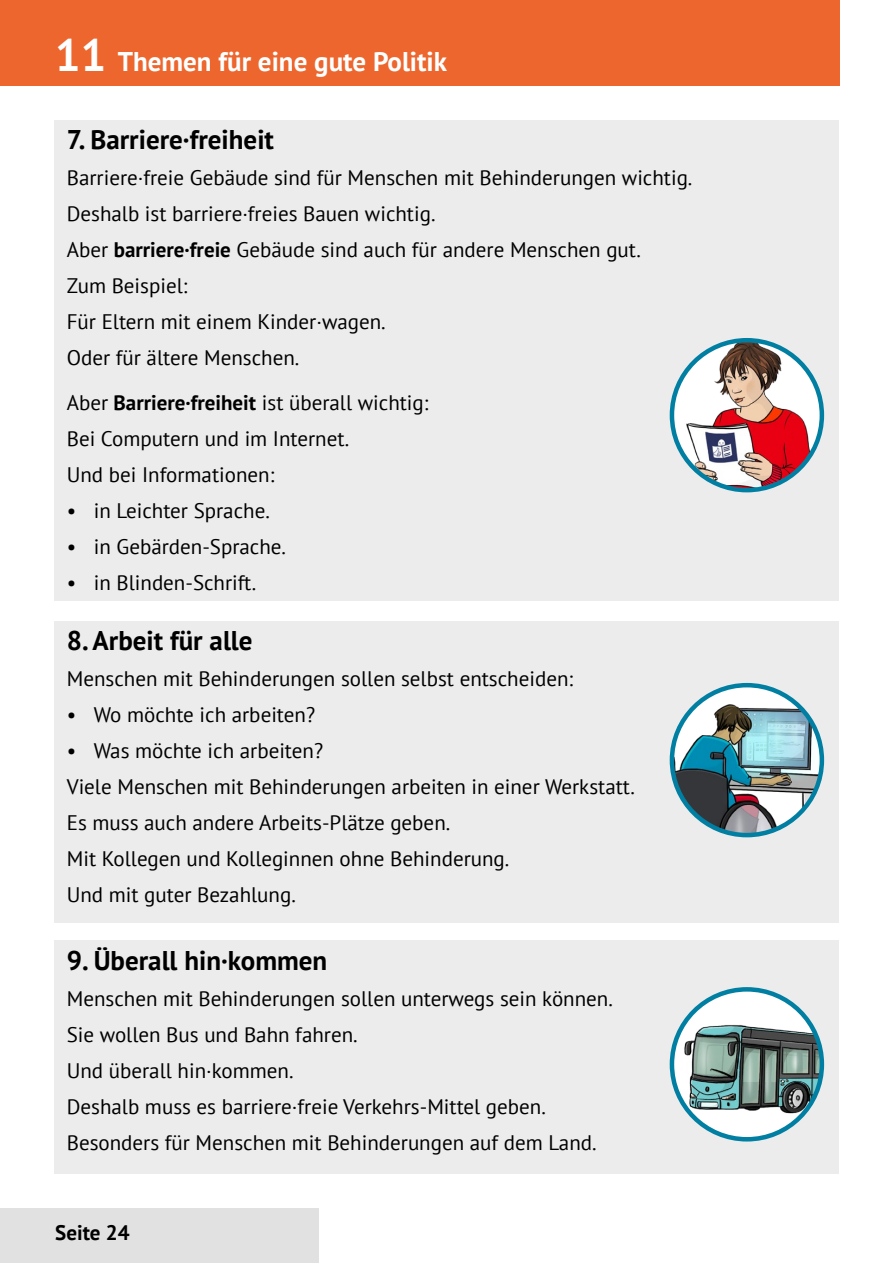
<style>
.page{position:relative;width:893px;height:1263px;background:#fff}
.page>*{position:absolute;margin:0;border:0;box-sizing:border-box;transform-origin:0 0}
.t1{font:700 27px "PT Sans";color:#000}
.t2{font:700 27px "PT Sans";color:#fff}
.t3{font:21px/36px "PT Sans";color:#000}
.t4{font:700 21px "PT Sans";color:#000}
.s1{font-size:45px}
.s2{font-weight:700}
</style>
<div class="page">
<div style="left:0;top:1209px;width:319px;height:54px;background:#e1e1e1"></div>
<div style="left:0;top:0;width:840px;height:86px;background:#ec662d"></div>
<div style="left:54px;top:120px;width:785px;height:480px;background:#ececec"></div>
<div style="left:54px;top:621px;width:785px;height:301px;background:#ececec"></div>
<div style="left:54px;top:940px;width:785px;height:234px;background:#ececec"></div>
<img style="left:672px;top:685px;width:150px;height:150px;border-radius:75px">
<div style="left:670px;top:683px;width:154px;height:154px;border:4px solid #007fa2;border-radius:50%"></div>
<svg style="left:672px;top:989px;width:150px;height:150px"></svg>
<img style="left:678px;top:1002px;width:144px;height:134px">
<div style="left:670px;top:987px;width:154px;height:154px;border:4px solid #007fa2;border-radius:50%"></div>
<img style="left:672px;top:340px;width:150px;height:150px;border-radius:75px">
<div style="left:670px;top:338px;width:154px;height:154px;border:4px solid #007fa2;border-radius:50%"></div>
<p class="t2" style="left:55px;top:44px;width:393px"><span class="s1">11</span> Themen für eine gute Politik</p>
<p class="t1" style="left:67px;top:122px;width:209px">7. Barriere·freiheit</p>
<p class="t3" style="left:67px;top:159px;width:627px">Barriere·freie Gebäude sind für Menschen mit Behinderungen wichtig.<br>Deshalb ist barriere·freies Bauen wichtig.<br>Aber <span class="s2">barriere·freie</span> Gebäude sind auch für andere Menschen gut.<br>Zum Beispiel:<br>Für Eltern mit einem Kinder·wagen.<br>Oder für ältere Menschen.</p>
<p class="t3" style="left:67px;top:384px;width:363px">Aber <span class="s2">Barriere·freiheit</span> ist überall wichtig:<br>Bei Computern und im Internet.<br>Und bei Informationen:</p>
<p class="t3" style="left:67px;top:492px;width:205px">• in Leichter Sprache.</p>
<p class="t3" style="left:67px;top:528px;width:221px">• in Gebärden-Sprache.</p>
<p class="t3" style="left:67px;top:564px;width:191px">• in Blinden-Schrift.</p>
<p class="t1" style="left:67px;top:622px;width:187px">8. Arbeit für alle</p>
<p class="t3" style="left:67px;top:660px;width:508px">Menschen mit Behinderungen sollen selbst entscheiden:</p>
<p class="t3" style="left:67px;top:696px;width:250px">• Wo möchte ich arbeiten?</p>
<p class="t3" style="left:67px;top:732px;width:258px">• Was möchte ich arbeiten?</p>
<p class="t3" style="left:67px;top:768px;width:570px">Viele Menschen mit Behinderungen arbeiten in einer Werkstatt.</p>
<p class="t3" style="left:67px;top:804px;width:385px">Es muss auch andere Arbeits-Plätze geben.</p>
<p class="t3" style="left:67px;top:840px;width:444px">Mit Kollegen und Kolleginnen ohne Behinderung.</p>
<p class="t3" style="left:67px;top:876px;width:231px">Und mit guter Bezahlung.</p>
<p class="t1" style="left:67px;top:942px;width:262px">9. Überall hin·kommen</p>
<p class="t3" style="left:67px;top:980px;width:548px">Menschen mit Behinderungen sollen unterwegs sein können.<br>Sie wollen Bus und Bahn fahren.</p>
<p class="t3" style="left:67px;top:1052px;width:228px">Und überall hin·kommen.</p>
<p class="t3" style="left:67px;top:1088px;width:531px">Deshalb muss es barriere·freie Verkehrs-Mittel geben.<br>Besonders für Menschen mit Behinderungen auf dem Land.</p>
<p class="t4" style="left:55px;top:1218px;width:76px">Seite 24</p>
</div>
